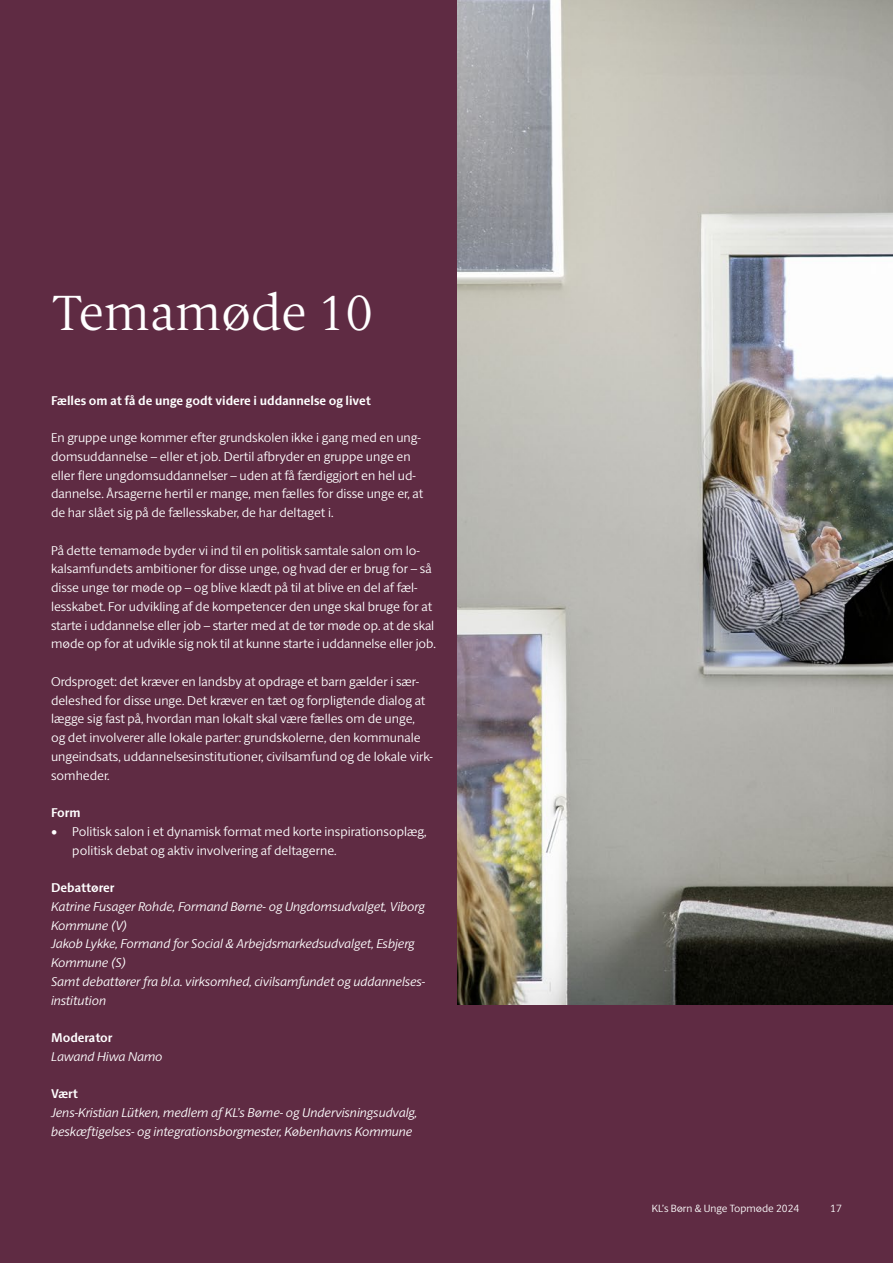
<style>
.page{position:relative;width:893px;height:1263px;background:#5f2b43}
.page>*{position:absolute;margin:0;border:0;box-sizing:border-box;transform-origin:0 0}
.t1{font:300 49.5px "ID Serif";color:#fff}
.t2{font:300 12.75px/18.8px "ID Sans";color:#fff}
.t3{font:italic 300 12.75px/18.8px "ID Sans";color:#fff}
.t4{font:700 12.75px "ID Sans";color:#fff}
.t5{font:300 10.5px "ID Sans";color:#fff}
.s1{font-family:"ID Serif";font-weight:400}
</style>
<div class="page">
<img style="left:457px;top:0;width:436px;height:1005px">
<h1 class="t1" style="left:51px;top:282px;width:324px">Temamøde 10</h1>
<p class="t4" style="left:51px;top:392px;width:321px">Fælles om at få de unge godt videre i uddannelse og livet</p>
<p class="t2" style="left:51px;top:428px;width:374px">En gruppe unge kommer efter grundskolen ikke i gang med en ung&shy;domsuddannelse – eller et job. Dertil afbryder en gruppe unge en eller flere ungdomsuddannelser – uden at få færdiggjort en hel ud&shy;dannelse. Årsagerne hertil er mange, men fælles for disse unge er, at de har slået sig på de fællesskaber, de har deltaget i.</p>
<p class="t2" style="left:51px;top:541px;width:386px">På dette temamøde byder vi ind til en politisk samtale salon om lo&shy;kalsamfundets ambitioner for disse unge, og hvad der er brug for – så disse unge tør møde op – og blive klædt på til at blive en del af fæl&shy;lesskabet. For udvikling af de kompetencer den unge skal bruge for at starte i uddannelse eller job – starter med at de tør møde op. at de skal møde op for at udvikle sig nok til at kunne starte i uddannelse eller job.</p>
<p class="t2" style="left:51px;top:672px;width:383px">Ordsproget: det kræver en landsby at opdrage et barn gælder i sær&shy;deleshed for disse unge. Det kræver en tæt og forpligtende dialog at lægge sig fast på, hvordan man lokalt skal være fælles om de unge,<br>og det involverer alle lokale parter: grundskolerne, den kommunale ungeindsats, uddannelsesinstitutioner, civilsamfund og de lokale virk&shy;somheder.</p>
<p class="t4" style="left:51px;top:805px;width:31px">Form</p>
<p class="t2" style="left:72px;top:822px;width:356px;text-indent:-21px"><span class="s1">•</span> Politisk salon i et dynamisk format med korte inspirationsoplæg, politisk debat og aktiv involvering af deltagerne.</p>
<p class="t4" style="left:51px;top:880px;width:65px">Debattører</p>
<p class="t3" style="left:51px;top:897px;width:376px">Katrine Fusager Rohde, Formand Børne- og Ungdomsudvalget, Viborg Kommune (V)<br>Jakob Lykke, Formand for Social &amp; Arbejdsmarkedsudvalget, Esbjerg Kommune (S)<br>Samt debattører fra bl.a. virksomhed, civilsamfundet og uddannelses&shy;institution</p>
<p class="t4" style="left:51px;top:1030px;width:63px">Moderator</p>
<p class="t3" style="left:51px;top:1047px;width:113px">Lawand Hiwa Namo</p>
<p class="t4" style="left:51px;top:1086px;width:29px">Vært</p>
<p class="t3" style="left:51px;top:1103px;width:368px">Jens-Kristian Lütken, medlem af KL’s Børne- og Undervisningsudvalg, beskæftigelses- og integrationsborgmester, Københavns Kommune</p>
<p class="t5" style="left:652px;top:1202px;width:149px">KL’s Børn &amp; Unge Topmøde 2024</p>
<p class="t5" style="left:830px;top:1202px;width:13px">17</p>
</div>
